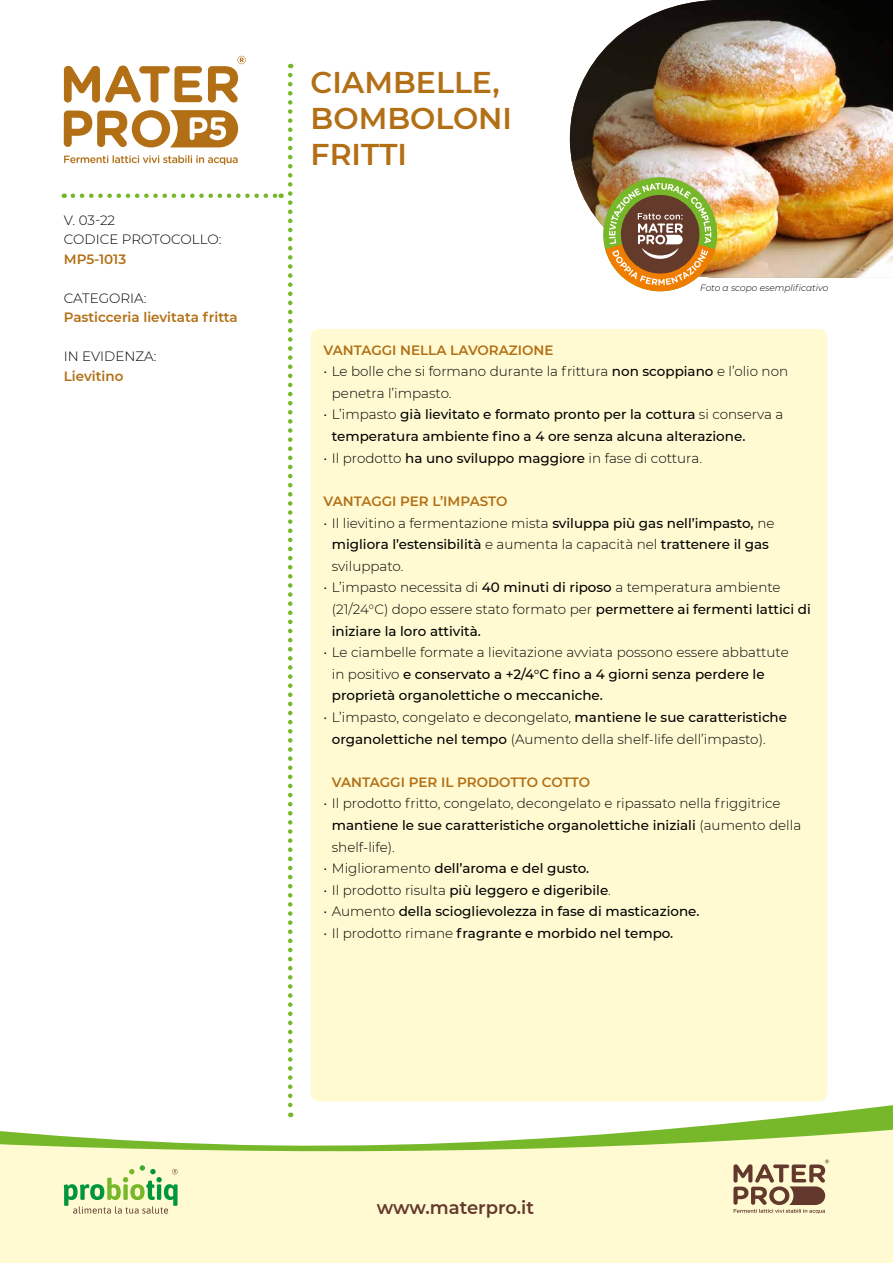
<style>
.page{position:relative;width:893px;height:1263px;background:#fff}
.page>*{position:absolute;margin:0;border:0;box-sizing:border-box;transform-origin:0 0}
.t1{font:600 30px/36px "Montserrat";color:#b26f15}
.t2{font:600 18px "Montserrat";color:#62392c}
.t3{font:300 13.5px/21.6px "Montserrat";color:#000}
.t4{font:500 13.5px/21.6px "Montserrat";color:#000}
.t5{font:600 13.5px "Montserrat";color:#b26f15}
.t6{font:italic 300 9px "Montserrat";color:#000}
.s1{font-weight:500}
.s2{font-weight:300}
</style>
<div class="page">
<div style="left:0;top:1153px;width:893px;height:110px;background:#fffad2"></div>
<svg style="left:0;top:1043px;width:893px;height:110px"></svg>
<svg style="left:733px;top:1159px;width:96px;height:54px;background:#bfab8e"></svg>
<svg style="left:64px;top:1165px;width:114px;height:49px;background:#c9dfa9"></svg>
<svg style="left:288px;top:75px;width:4px;height:1042px"></svg>
<svg style="left:73px;top:193px;width:209px;height:5px"></svg>
<div style="left:311px;top:329px;width:516px;height:772px;background:#fffad2;border-radius:9px"></div>
<img style="left:570px;top:0;width:323px;height:278px">
<svg style="left:64px;top:155px;width:174px;height:10px"></svg>
<svg style="left:64px;top:66px;width:138px;height:37px"></svg>
<svg style="left:208px;top:56px;width:38px;height:47px"></svg>
<svg style="left:64px;top:110px;width:174px;height:37px"></svg>
<img style="left:598px;top:172px;width:125px;height:120px">
<p class="t3" style="left:64px;top:210px;width:159px;line-height:19.5px">V. 03-22<br>CODICE PROTOCOLLO:</p>
<p class="t5" style="left:64px;top:249px;width:64px">MP5-1013</p>
<p class="t3" style="left:64px;top:287px;width:84px">CATEGORIA:</p>
<p class="t5" style="left:64px;top:308px;width:176px">Pasticceria lievitata fritta</p>
<p class="t3" style="left:64px;top:345px;width:94px">IN EVIDENZA:</p>
<p class="t5" style="left:64px;top:366px;width:61px">Lievitino</p>
<h1 class="t1" style="left:311px;top:63px;width:203px">CIAMBELLE,<br>BOMBOLONI<br>FRITTI</h1>
<p class="t6" style="left:700px;top:282px;width:130px">Foto a scopo esemplificativo</p>
<p class="t5" style="left:323px;top:340px;width:232px">VANTAGGI NELLA LAVORAZIONE</p>
<p class="t3" style="left:332px;top:360px;width:458px;text-indent:-9px">• Le bolle che si formano durante la frittura <span class="s1">non scoppiano</span> e l’olio non penetra l’impasto.</p>
<p class="t4" style="left:332px;top:403px;width:453px;text-indent:-9px"><span class="s2">• L’impasto</span> già lievitato e formato pronto per la cottura <span class="s2">si conserva a </span>temperatura ambiente fino a 4 ore senza alcuna alterazione.</p>
<p class="t3" style="left:323px;top:447px;width:380px">• Il prodotto <span class="s1">ha uno sviluppo maggiore</span> in fase di cottura.</p>
<p class="t5" style="left:323px;top:491px;width:186px">VANTAGGI PER L’IMPASTO</p>
<p class="t3" style="left:332px;top:511px;width:444px;text-indent:-9px">• Il lievitino a fermentazione mista <span class="s1">sviluppa più gas nell’impasto,</span> ne <span class="s1">migliora l’estensibilità</span> e aumenta la capacità nel <span class="s1">trattenere il gas </span>sviluppato.</p>
<p class="t3" style="left:332px;top:576px;width:480px;text-indent:-9px">• L’impasto necessita di <span class="s1">40 minuti di riposo</span> a temperatura ambiente (21/24°C) dopo essere stato formato per <span class="s1">permettere ai fermenti lattici di iniziare la loro attività.</span></p>
<p class="t4" style="left:332px;top:641px;width:458px;text-indent:-9px"><span class="s2">• Le ciambelle formate a lievitazione avviata possono essere abbattute in positivo</span> e conservato a +2/4°C fino a 4 giorni senza perdere le proprietà organolettiche o meccaniche.</p>
<p class="t3" style="left:332px;top:706px;width:457px;text-indent:-9px">• L’impasto, congelato e decongelato, <span class="s1">mantiene le sue caratteristiche organolettiche nel tempo</span> (Aumento della shelf-life dell’impasto).</p>
<p class="t5" style="left:332px;top:772px;width:260px">VANTAGGI PER IL PRODOTTO COTTO</p>
<p class="t3" style="left:332px;top:792px;width:471px;text-indent:-9px">• Il prodotto fritto, congelato, decongelato e ripassato nella friggitrice <span class="s1">mantiene le sue caratteristiche organolettiche iniziali</span> (aumento della shelf-life).</p>
<p class="t4" style="left:323px;top:857px;width:267px"><span class="s2">• Miglioramento</span> dell’aroma e del gusto.</p>
<p class="t4" style="left:323px;top:879px;width:289px"><span class="s2">• Il prodotto risulta</span> più leggero e digeribile<span class="s2">.</span></p>
<p class="t4" style="left:323px;top:900px;width:378px"><span class="s2">• Aumento</span> della scioglievolezza in fase di masticazione.</p>
<p class="t4" style="left:323px;top:922px;width:351px"><span class="s2">• Il prodotto rimane</span> fragrante e morbido nel tempo.</p>
<h2 class="t2" style="left:377px;top:1194px;width:159px">www.materpro.it</h2>
</div>
